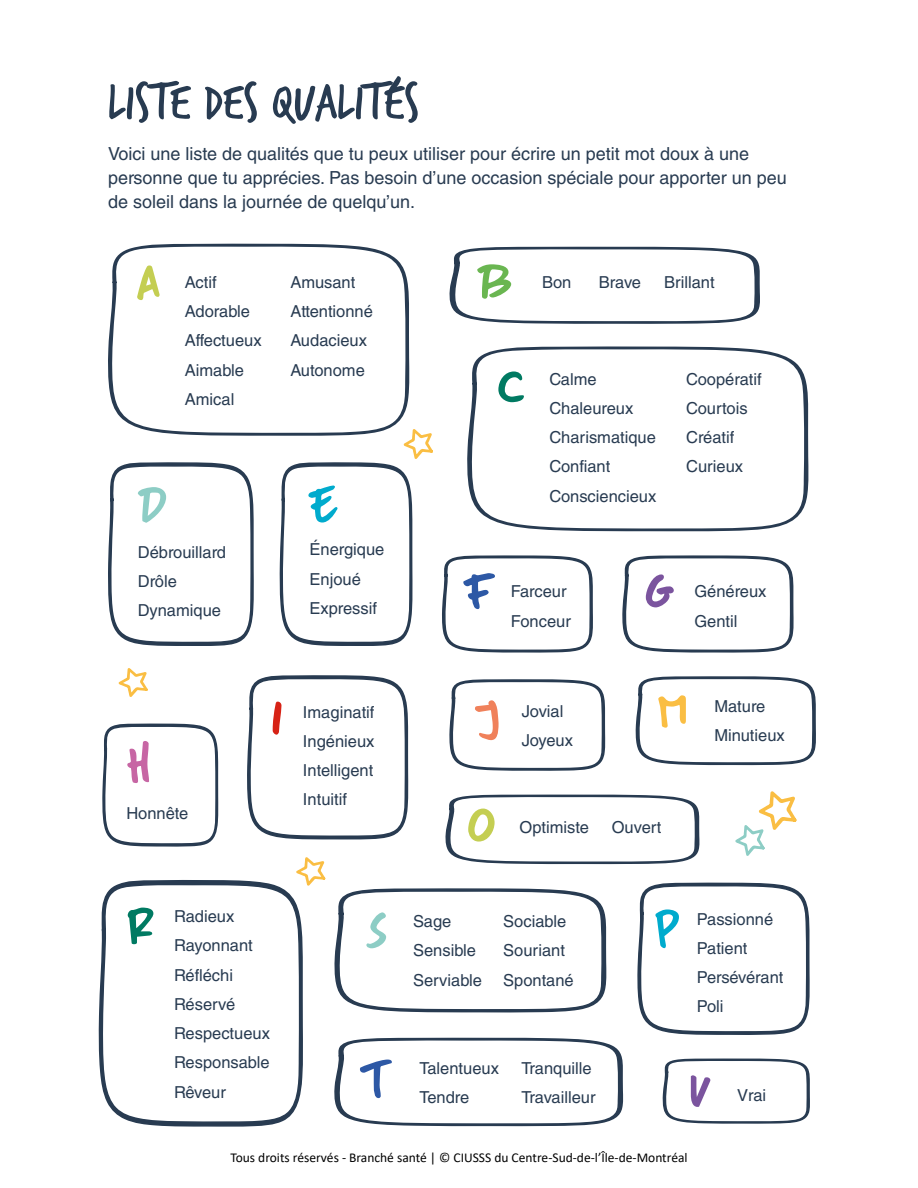
<style>
.page{position:relative;width:918px;height:1188px;background:#fff}
.page>*{position:absolute;margin:0;border:0;box-sizing:border-box;transform-origin:0 0}
.t1{font:54.9px "Trash Hand";color:#283b51}
.t2{font:54px "DK More Or Less";color:#c4ce52}
.t3{font:54px "DK More Or Less";color:#2d58a5}
.t4{font:54px "DK More Or Less";color:#7b549e}
.t5{font:54px "DK More Or Less";color:#8dcdc5}
.t6{font:54px "DK More Or Less";color:#00abcd}
.t7{font:54px "DK More Or Less";color:#007a62}
.t8{font:54px "DK More Or Less";color:#6ab651}
.t9{font:54px "DK More Or Less";color:#f0815b}
.t10{font:54px "DK More Or Less";color:#c766a4}
.t11{font:54px "DK More Or Less";color:#fabe43}
.t12{font:54px "DK More Or Less";color:#d72316}
.t13{font:18px/24px "Helvetica LT Std";color:#283b51}
.t14{font:16.5px/29.2px "Helvetica LT Std";color:#283b51}
.t15{font:13.5px "Calibri";color:#000}
</style>
<div class="page">
<svg style="left:108px;top:243px;width:299px;height:193px"></svg>
<svg style="left:449px;top:246px;width:311px;height:78px"></svg>
<svg style="left:108px;top:462px;width:146px;height:184px"></svg>
<svg style="left:280px;top:280px;width:130px;height:366px"></svg>
<svg style="left:467px;top:346px;width:342px;height:186px"></svg>
<svg style="left:334px;top:1037px;width:290px;height:90px"></svg>
<svg style="left:334px;top:888px;width:273px;height:125px"></svg>
<svg style="left:638px;top:882px;width:172px;height:153px"></svg>
<svg style="left:662px;top:1058px;width:148px;height:66px"></svg>
<svg style="left:104px;top:723px;width:112px;height:17px"></svg>
<svg style="left:99px;top:740px;width:204px;height:387px"></svg>
<svg style="left:246px;top:675px;width:163px;height:165px"></svg>
<svg style="left:280px;top:429px;width:153px;height:216px"></svg>
<svg style="left:296px;top:857px;width:30px;height:29px"></svg>
<svg style="left:118px;top:668px;width:30px;height:29px"></svg>
<svg style="left:443px;top:555px;width:373px;height:310px"></svg>
<h1 class="t1" style="left:108px;top:75px;width:313px">LISTE DES QUALITÉS</h1>
<p class="t13" style="left:108px;top:142px;width:680px">Voici une liste de qualités que tu peux utiliser pour écrire un petit mot doux à une personne que tu apprécies. Pas besoin d’une occasion spéciale pour apporter un peu de soleil dans la journée de quelqu’un.</p>
<h2 class="t2" style="left:136px;top:251px;width:26px">A</h2>
<h2 class="t8" style="left:476px;top:250px;width:38px">b</h2>
<p class="t14" style="left:185px;top:267px;width:78px">Actif<br>Adorable<br>Affectueux<br>Aimable<br>Amical</p>
<p class="t14" style="left:290px;top:267px;width:84px">Amusant<br>Attentionné<br>Audacieux<br>Autonome</p>
<p class="t14" style="left:542px;top:267px;width:31px">Bon</p>
<p class="t14" style="left:599px;top:267px;width:44px">Brave</p>
<p class="t14" style="left:664px;top:267px;width:52px">Brillant</p>
<h2 class="t7" style="left:497px;top:356px;width:29px">c</h2>
<p class="t14" style="left:549px;top:364px;width:109px">Calme<br>Chaleureux<br>Charismatique<br>Confiant<br>Consciencieux</p>
<p class="t14" style="left:686px;top:364px;width:77px">Coopératif<br>Courtois<br>Créatif<br>Curieux</p>
<h2 class="t5" style="left:137px;top:473px;width:32px">D</h2>
<h2 class="t6" style="left:307px;top:472px;width:33px">E</h2>
<p class="t14" style="left:138px;top:537px;width:90px">Débrouillard<br>Drôle<br>Dynamique</p>
<p class="t14" style="left:310px;top:535px;width:76px">Énergique<br>Enjoué<br>Expressif</p>
<h2 class="t10" style="left:126px;top:730px;width:25px">H</h2>
<p class="t14" style="left:126px;top:798px;width:64px">Honnête</p>
<h2 class="t12" style="left:272px;top:685px;width:12px">i</h2>
<p class="t14" style="left:303px;top:697px;width:73px;text-align:justify">Imaginatif Ingénieux Intelligent Intuitif</p>
<h2 class="t3" style="left:462px;top:561px;width:35px">f</h2>
<h2 class="t4" style="left:645px;top:561px;width:32px">g</h2>
<p class="t14" style="left:511px;top:577px;width:62px">Farceur<br>Fonceur</p>
<p class="t14" style="left:694px;top:577px;width:74px">Généreux<br>Gentil</p>
<h2 class="t9" style="left:474px;top:688px;width:27px">J</h2>
<p class="t14" style="left:522px;top:697px;width:53px">Jovial<br>Joyeux</p>
<h2 class="t11" style="left:657px;top:678px;width:31px">M</h2>
<h2 class="t2" style="left:467px;top:795px;width:30px">o</h2>
<p class="t14" style="left:520px;top:813px;width:71px">Optimiste</p>
<p class="t14" style="left:612px;top:813px;width:51px">Ouvert</p>
<p class="t14" style="left:714px;top:692px;width:72px">Mature<br>Minutieux</p>
<h2 class="t7" style="left:126px;top:895px;width:30px">R</h2>
<p class="t14" style="left:174px;top:902px;width:97px">Radieux<br>Rayonnant<br>Réfléchi<br>Réservé<br>Respectueux<br>Responsable<br>Rêveur</p>
<h2 class="t5" style="left:365px;top:898px;width:23px">S</h2>
<h2 class="t6" style="left:654px;top:896px;width:27px">P</h2>
<p class="t14" style="left:413px;top:907px;width:70px">Sage<br>Sensible<br>Serviable</p>
<p class="t14" style="left:503px;top:907px;width:72px">Sociable<br>Souriant<br>Spontané</p>
<p class="t14" style="left:697px;top:904px;width:88px">Passionné<br>Patient<br>Persévérant<br>Poli</p>
<h2 class="t3" style="left:359px;top:1049px;width:36px">t</h2>
<p class="t14" style="left:419px;top:1053px;width:81px">Talentueux<br>Tendre</p>
<p class="t14" style="left:521px;top:1053px;width:76px">Tranquille<br>Travailleur</p>
<h2 class="t4" style="left:690px;top:1060px;width:23px">V</h2>
<p class="t14" style="left:737px;top:1080px;width:31px">Vrai</p>
<p class="t15" style="left:230px;top:1148px;width:459px">Tous droits réservés - Branché santé | © CIUSSS du Centre-Sud-de-l’Île-de-Montréal</p>
</div>
